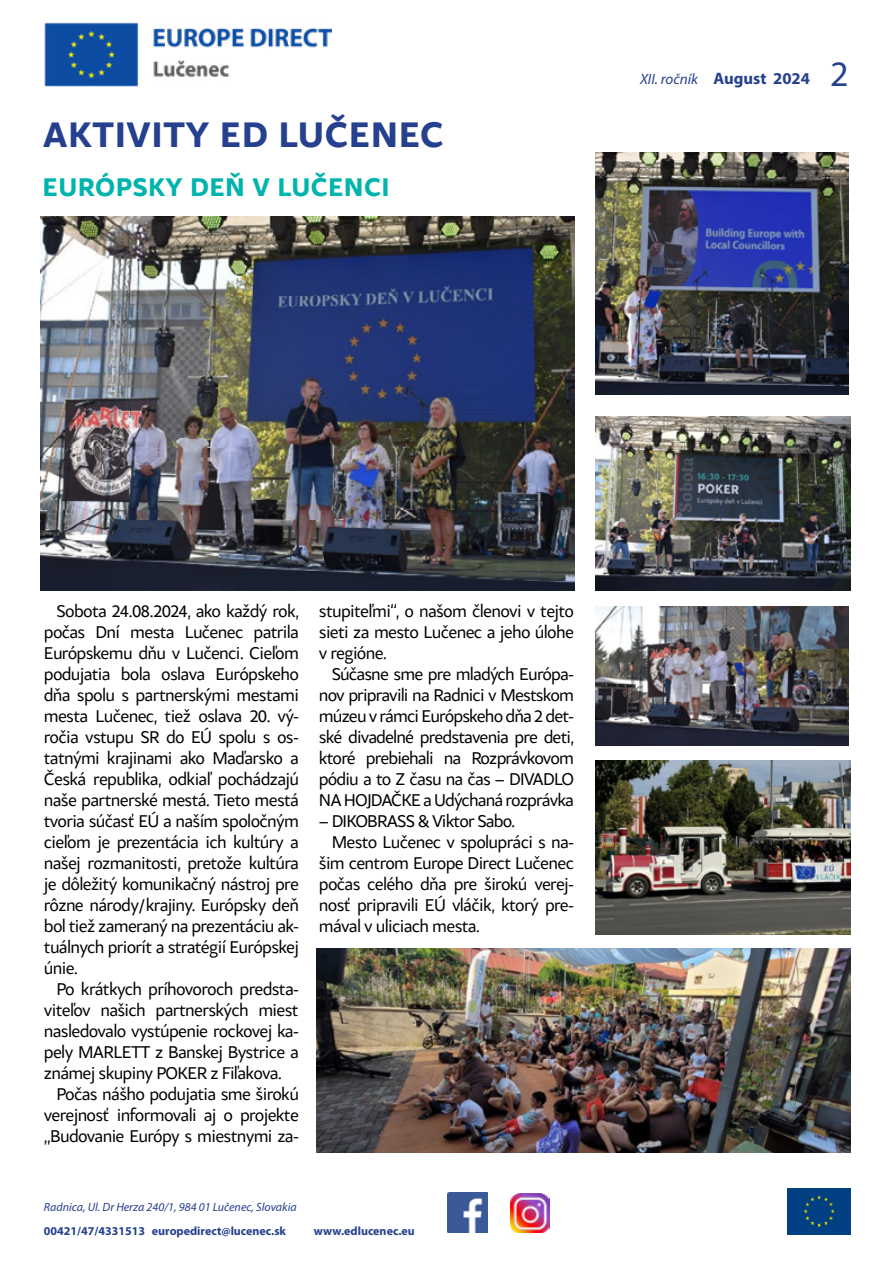
<style>
.page{position:relative;width:893px;height:1263px;background:#fff}
.page>*{position:absolute;margin:0;border:0;box-sizing:border-box;transform-origin:0 0}
.t1{font:700 37.5px "Samo Sans";letter-spacing:.015em;color:#25408f}
.t2{font:700 27px "Samo Sans";letter-spacing:.015em;color:#00b4ad}
.t3{font:18px/21px "Samo Sans";letter-spacing:-.04em;color:#000;text-align:justify}
.t4{font:italic 15px "Myriad Pro";color:#25408f}
.t5{font:700 12px "Myriad Pro";color:#25408f}
.t6{font:italic 12px "Myriad Pro";color:#25408f}
.s1{font-weight:700;font-style:normal;font-size:16.65px}
.s2{font-style:normal;font-size:36px}
</style>
<div class="page">
<div style="left:787px;top:1188px;width:63px;height:47px;background:#004083"></div>
<img style="left:804px;top:1195px;width:31px;height:32px">
<img style="left:448px;top:1193px;width:39px;height:39px">
<img style="left:510px;top:1193px;width:39px;height:39px">
<img style="left:44px;top:22px;width:287px;height:64px">
<img style="left:40px;top:217px;width:534px;height:374px">
<img style="left:596px;top:152px;width:253px;height:242px">
<img style="left:595px;top:607px;width:254px;height:138px">
<img style="left:596px;top:417px;width:254px;height:174px">
<img style="left:596px;top:760px;width:255px;height:174px">
<img style="left:316px;top:948px;width:535px;height:204px">
<h1 class="t1" style="left:43px;top:111px;width:403px">AKTIVITY ED LUČENEC</h1>
<h2 class="t2" style="left:43px;top:171px;width:349px">EURÓPSKY DEŇ V LUČENCI</h2>
<p class="t4" style="left:640px;top:70px;width:210px">XII. ročník <span class="s1">August 2024</span> <span class="s2">2</span></p>
<p class="t3" style="left:44px;top:600px;width:257px;text-indent:13px">Sobota 24.08.2024, ako každý rok, počas Dní mesta Lučenec patrila Európskemu dňu v Lučenci. Cieľom podujatia bola oslava Európskeho dňa spolu s partnerskými mestami mesta Lučenec, tiež oslava 20. vý&shy;ročia vstupu SR do EÚ spolu s os&shy;tatnými krajinami ako Maďarsko a Česká republika, odkiaľ pochádzajú naše partnerské mestá. Tieto mestá tvoria súčasť EÚ a naším spoločným cieľom je prezentácia ich kultúry a našej rozmanitosti, pretože kultúra je dôležitý komunikačný nástroj pre rôzne národy/krajiny. Európsky deň bol tiež zameraný na prezentáciu ak&shy;tuálnych priorít a stratégií Európskej únie.</p>
<p class="t3" style="left:57px;top:978px;width:244px">Po krátkych príhovoroch predsta-</p>
<p class="t3" style="left:44px;top:1000px;width:256px">viteľov našich partnerských miest</p>
<p class="t3" style="left:44px;top:1021px;width:257px">nasledovalo vystúpenie rockovej ka-</p>
<p class="t3" style="left:44px;top:1042px;width:257px">pely MARLETT z Banskej Bystrice a</p>
<p class="t3" style="left:44px;top:1063px;width:240px">známej skupiny POKER z Fiľakova.</p>
<p class="t3" style="left:57px;top:1084px;width:244px">Počas nášho podujatia sme širokú</p>
<p class="t3" style="left:44px;top:1105px;width:257px">verejnosť informovali aj o projekte</p>
<p class="t3" style="left:44px;top:1126px;width:257px">„Budovanie Európy s miestnymi za-</p>
<p class="t3" style="left:319px;top:600px;width:257px">stupiteľmi“, o našom členovi v tejto sieti za mesto Lučenec a jeho úlohe v regióne.</p>
<p class="t3" style="left:319px;top:663px;width:257px;text-indent:13px">Súčasne sme pre mladých Európa&shy;nov pripravili na Radnici v Mestskom múzeu v rámci Európskeho dňa 2 det&shy;ské divadelné predstavenia pre deti, ktoré prebiehali na Rozprávkovom pódiu a to Z času na čas – DIVADLO NA HOJDAČKE a Udýchaná rozprávka</p>
<p class="t3" style="left:319px;top:810px;width:198px">– DIKOBRASS &amp; Viktor Sabo.</p>
<p class="t3" style="left:332px;top:831px;width:244px">Mesto Lučenec v spolupráci s na-</p>
<p class="t3" style="left:319px;top:852px;width:257px">šim centrom Europe Direct Lučenec</p>
<p class="t3" style="left:319px;top:873px;width:257px">počas celého dňa pre širokú verej-</p>
<p class="t3" style="left:319px;top:894px;width:257px">nosť pripravili EÚ vláčik, ktorý pre-</p>
<p class="t3" style="left:319px;top:915px;width:163px">mával v uliciach mesta.</p>
<p class="t6" style="left:44px;top:1199px;width:254px">Radnica, Ul. Dr Herza 240/1, 984 01 Lučenec, Slovakia</p>
<p class="t5" style="left:44px;top:1223px;width:244px">00421/47/4331513 europedirect@lucenec.sk</p>
<p class="t5" style="left:314px;top:1223px;width:102px">www.edlucenec.eu</p>
</div>
